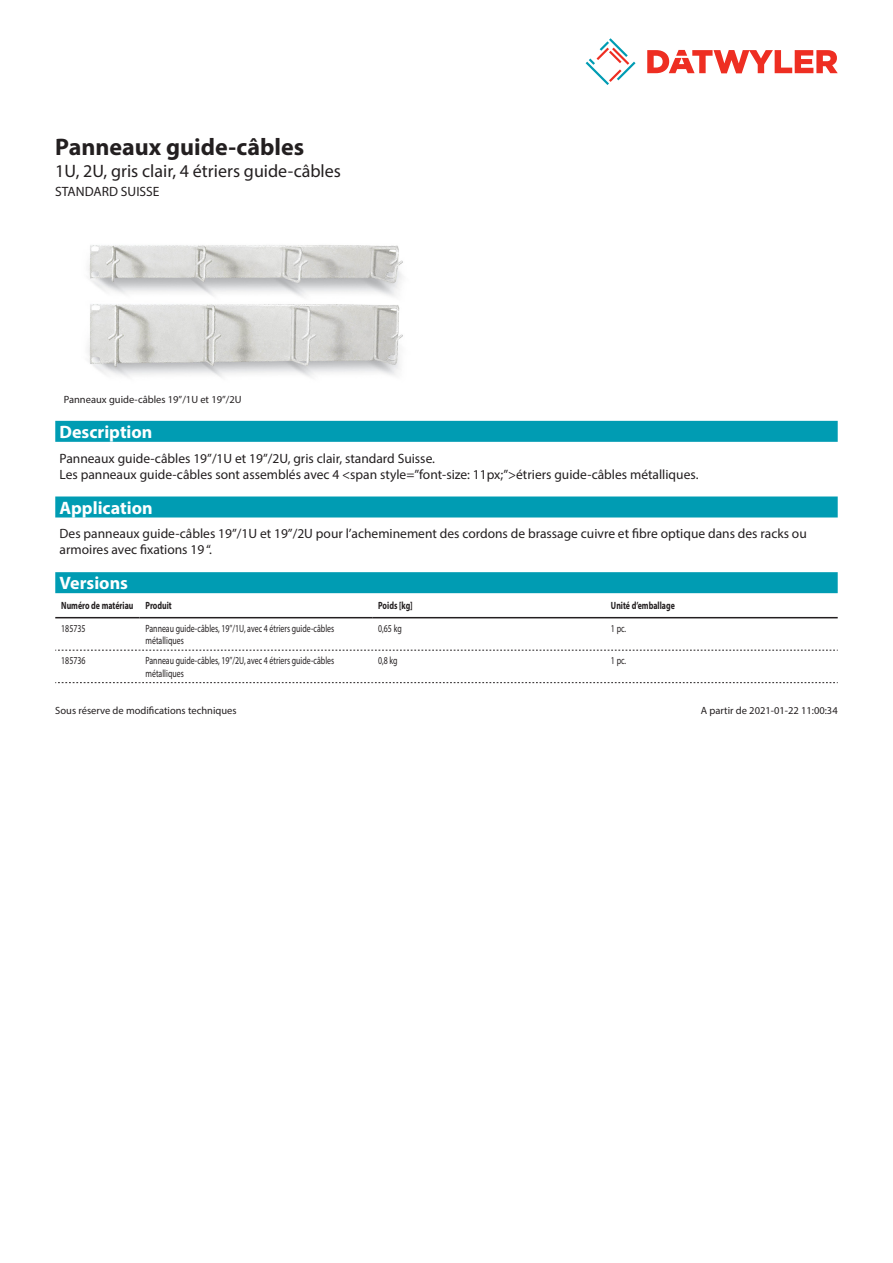
<style>
.page{position:relative;width:893px;height:1263px;background:#fff}
.page>*{position:absolute;margin:0;border:0;box-sizing:border-box;transform-origin:0 0}
.Product_Head{font:700 24px "Myriad Pro";color:#231f20}
.SubHead{font:18px "Myriad Pro";color:#231f20}
.Standard_Head_Proper{font:700 18px "Myriad Pro";color:#fff}
.Standard_text{font:13.5px/16.2px "Myriad Pro";color:#231f20}
.myriadlight{font:10.5px/12.6px "Myriad Pro";color:#231f20;scale:.75 1}
.Footnote{font:10.5px "Myriad Pro";color:#231f20}
.myriadbold{font:700 10.5px "Myriad Pro";color:#231f20;scale:.75 1}
.imagetext{font:10.5px "Myriad Pro";color:#231f20}
</style>
<div class="page">
<svg style="left:586px;top:38px;width:49px;height:47px"></svg>
<svg style="left:647px;top:50px;width:191px;height:23px"></svg>
<img style="left:88px;top:245px;width:315px;height:133px">
<div style="left:55px;top:572px;width:783px;height:21px;background:#009cb3"></div>
<hr style="left:55px;top:617px;width:85px;height:1px;background:#231f20">
<hr style="left:140px;top:617px;width:232px;height:1px;background:#231f20">
<hr style="left:372px;top:617px;width:233px;height:1px;background:#231f20">
<hr style="left:605px;top:617px;width:233px;height:1px;background:#231f20">
<svg style="left:55px;top:650px;width:783px;height:1px"></svg>
<svg style="left:55px;top:682px;width:783px;height:1px"></svg>
<div style="left:55px;top:421px;width:783px;height:21px;background:#009cb3"></div>
<div style="left:55px;top:496px;width:783px;height:21px;background:#009cb3"></div>
<p class="Product_Head" style="left:55px;top:131px;width:250px">Panneaux guide-câbles</p>
<p class="SubHead" style="left:55px;top:160px;width:287px">1U, 2U, gris clair, 4 étriers guide-câbles</p>
<p class="Standard_text" style="left:55px;top:183px;width:106px">STANDARD SUISSE</p>
<p class="imagetext" style="left:64px;top:393px;width:179px">Panneaux guide-câbles 19”/1U et 19”/2U</p>
<p class="Standard_Head_Proper" style="left:60px;top:420px;width:94px">Description</p>
<p class="Standard_text" style="left:60px;top:450px;width:640px">Panneaux guide-câbles 19”/1U et 19”/2U, gris clair, standard Suisse.<br>Les panneaux guide-câbles sont assemblés avec 4 &lt;span style=”font-size: 11px;”&gt;étriers guide-câbles métalliques.</p>
<p class="Standard_Head_Proper" style="left:60px;top:496px;width:95px">Application</p>
<p class="Standard_text" style="left:60px;top:525px;width:749px">Des panneaux guide-câbles 19”/1U et 19”/2U pour l’acheminement des cordons de brassage cuivre et fibre optique dans des racks ou armoires avec fixations 19 “.</p>
<p class="Standard_Head_Proper" style="left:60px;top:571px;width:70px">Versions</p>
<p class="myriadbold" style="left:61px;top:599px;width:98px">Numéro de matériau</p>
<p class="myriadbold" style="left:146px;top:599px;width:37px">Produit</p>
<p class="myriadbold" style="left:378px;top:599px;width:47px">Poids [kg]</p>
<p class="myriadbold" style="left:611px;top:599px;width:87px">Unité d’emballage</p>
<p class="myriadlight" style="left:61px;top:622px;width:34px">185735</p>
<p class="myriadlight" style="left:146px;top:622px;width:253px">Panneau guide-câbles, 19’’/1U, avec 4 étriers guide-câbles métalliques</p>
<p class="myriadlight" style="left:378px;top:622px;width:33px">0,65 kg</p>
<p class="myriadlight" style="left:611px;top:622px;width:22px">1 pc.</p>
<p class="myriadlight" style="left:61px;top:654px;width:34px">185736</p>
<p class="myriadlight" style="left:146px;top:654px;width:253px">Panneau guide-câbles, 19’’/2U, avec 4 étriers guide-câbles métalliques</p>
<p class="myriadlight" style="left:378px;top:654px;width:27px">0,8 kg</p>
<p class="myriadlight" style="left:611px;top:654px;width:22px">1 pc.</p>
<p class="Footnote" style="left:55px;top:704px;width:183px">Sous réserve de modifications techniques</p>
<p class="Footnote" style="left:701px;top:704px;width:138px">A partir de 2021-01-22 11:00:34</p>
</div>
